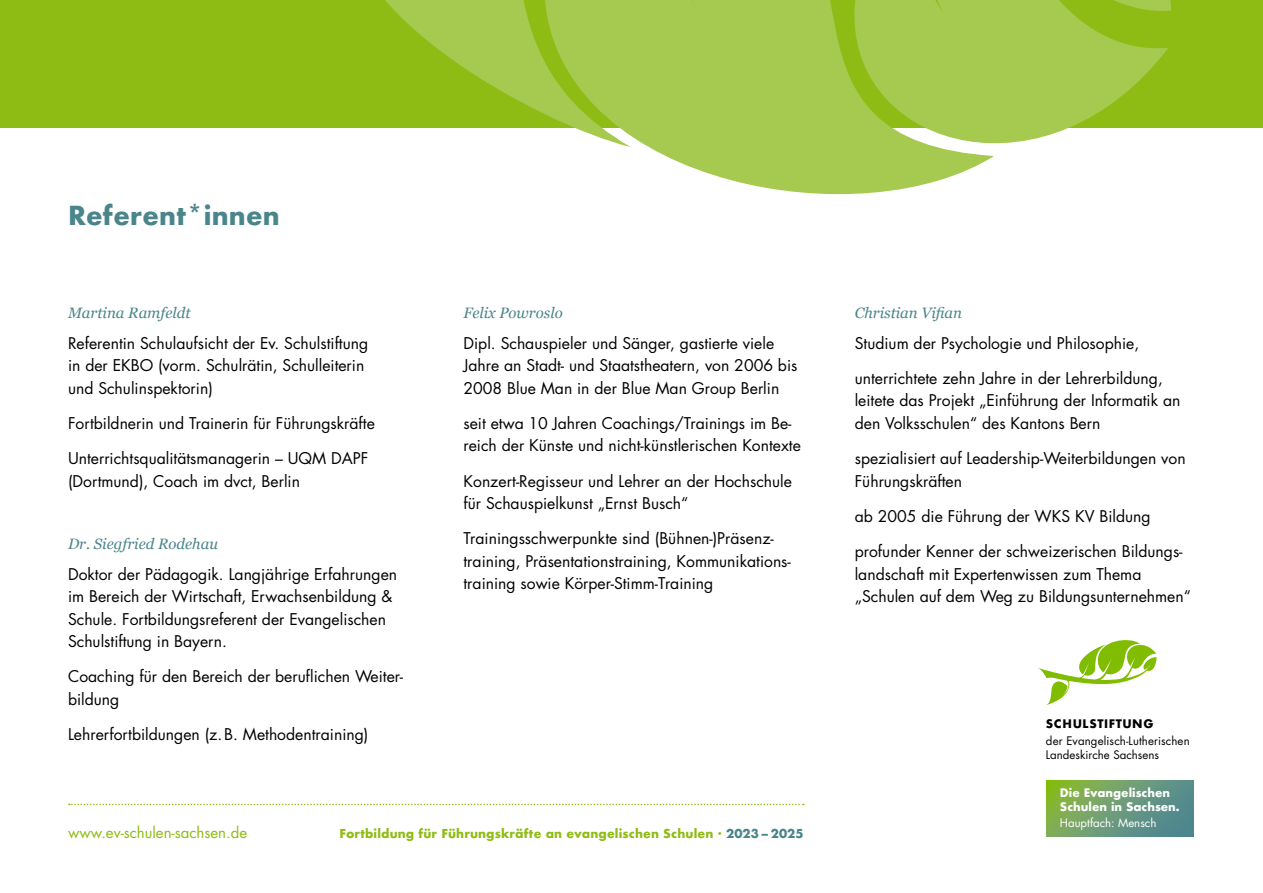
<style>
.page{position:relative;width:1263px;height:893px;background:#fff}
.page>*{position:absolute;margin:0;border:0;box-sizing:border-box;transform-origin:0 0}
.t1{font:700 25.5px "Futura";letter-spacing:.01em;color:#4a858b}
.t2{font:15.75px/22.5px "Futura Std";color:#000}
.t3{font:italic 15px "Georgia";color:#4a858b}
.t4{font:15px "Futura Std";color:#8ebc14}
.t5{font:700 12px "Futura";letter-spacing:.01em;color:#8ebc14}
.t6{font:11.55px/13.8px "Futura Std";letter-spacing:.01em;color:#000}
.t7{font:700 11.55px/13.8px "Futura";color:#fff}
.t8{font:11.55px "Futura Std";color:#fff}
.t9{font:700 11.55px "Futura";letter-spacing:.05em;color:#000}
.s1{color:#4a858b}
</style>
<div class="page">
<svg style="left:1046px;top:780px;width:147px;height:57px;background:#6c9d70"></svg>
<svg style="left:1038px;top:640px;width:118px;height:65px"></svg>
<svg style="left:69px;top:804px;width:735px;height:1px"></svg>
<div style="left:0;top:0;width:1263px;height:128px;background:#8ebc14"></div>
<svg style="left:385px;top:0;width:786px;height:195px;fill:#a6c94f"></svg>
<h1 class="t1" style="left:68px;top:197px;width:213px">Referent*innen</h1>
<p class="t3" style="left:68px;top:301px;width:124px">Martina Ramfeldt</p>
<p class="t2" style="left:68px;top:332px;width:302px">Referentin Schulaufsicht der Ev. Schulstiftung in der EKBO (vorm. Schulrätin, Schulleiterin und Schulinspektorin)</p>
<p class="t2" style="left:68px;top:412px;width:308px">Fortbildnerin und Trainerin für Führungskräfte</p>
<p class="t2" style="left:68px;top:447px;width:302px">Unterrichtsqualitätsmanagerin – UQM DAPF (Dortmund), Coach im dvct, Berlin</p>
<p class="t3" style="left:68px;top:532px;width:151px">Dr. Siegfried Rodehau</p>
<p class="t2" style="left:68px;top:563px;width:331px">Doktor der Pädagogik. Langjährige Erfahrungen im Bereich der Wirtschaft, Erwachsenbildung &amp; Schule. Fortbildungsreferent der Evangelischen Schulstiftung in Bayern.</p>
<p class="t2" style="left:68px;top:665px;width:337px">Coaching für den Bereich der beruflichen Weiter&shy;bildung</p>
<p class="t2" style="left:68px;top:723px;width:302px">Lehrerfortbildungen (z.B. Methodentraining)</p>
<p class="t3" style="left:463px;top:301px;width:101px">Felix Powroslo</p>
<p class="t2" style="left:463px;top:332px;width:335px">Dipl. Schauspieler und Sänger, gastierte viele<br>Jahre an Stadt- und Staatstheatern, von 2006 bis<br>2008 Blue Man in der Blue Man Group Berlin</p>
<p class="t2" style="left:463px;top:412px;width:339px">seit etwa 10 Jahren Coachings/Trainings im Be&shy;reich der Künste und nicht-künstlerischen Kontexte</p>
<p class="t2" style="left:463px;top:470px;width:330px">Konzert-Regisseur und Lehrer an der Hochschule für Schauspielkunst „Ernst Busch“</p>
<p class="t2" style="left:463px;top:527px;width:329px">Trainingsschwerpunkte sind (Bühnen-)Präsenz&shy;training, Präsentationstraining, Kommunikations&shy;training sowie Körper-Stimm-Training</p>
<p class="t4" style="left:68px;top:823px;width:181px">www.ev-schulen-sachsen.de</p>
<p class="t5" style="left:339px;top:824px;width:466px">Fortbildung für Führungskräfte an evangelischen Schulen · <span class="s1">2023–2025</span></p>
<p class="t3" style="left:855px;top:301px;width:109px">Christian Vifian</p>
<p class="t2" style="left:855px;top:332px;width:286px">Studium der Psychologie und Philosophie,</p>
<p class="t2" style="left:855px;top:367px;width:327px">unterrichtete zehn Jahre in der Lehrerbildung, leitete das Projekt „Einführung der Informatik an den Volksschulen“ des Kantons Bern</p>
<p class="t2" style="left:855px;top:447px;width:332px">spezialisiert auf Leadership-Weiterbildungen von<br>Führungskräften</p>
<p class="t2" style="left:855px;top:505px;width:297px">ab 2005 die Führung der WKS KV Bildung</p>
<p class="t2" style="left:855px;top:540px;width:338px">profunder Kenner der schweizerischen Bildungs-- landschaft mit Expertenwissen zum Thema „Schulen auf dem Weg zu Bildungsunternehmen“</p>
<p class="t9" style="left:1046px;top:716px;width:109px">SCHULSTIFTUNG</p>
<p class="t6" style="left:1046px;top:734px;width:145px">der Evangelisch-Lutherischen<br>Landeskirche Sachsens</p>
<p class="t7" style="left:1060px;top:786px;width:121px">Die Evangelischen<br>Schulen in Sachsen.</p>
<p class="t8" style="left:1060px;top:816px;width:98px">Hauptfach: Mensch</p>
</div>
